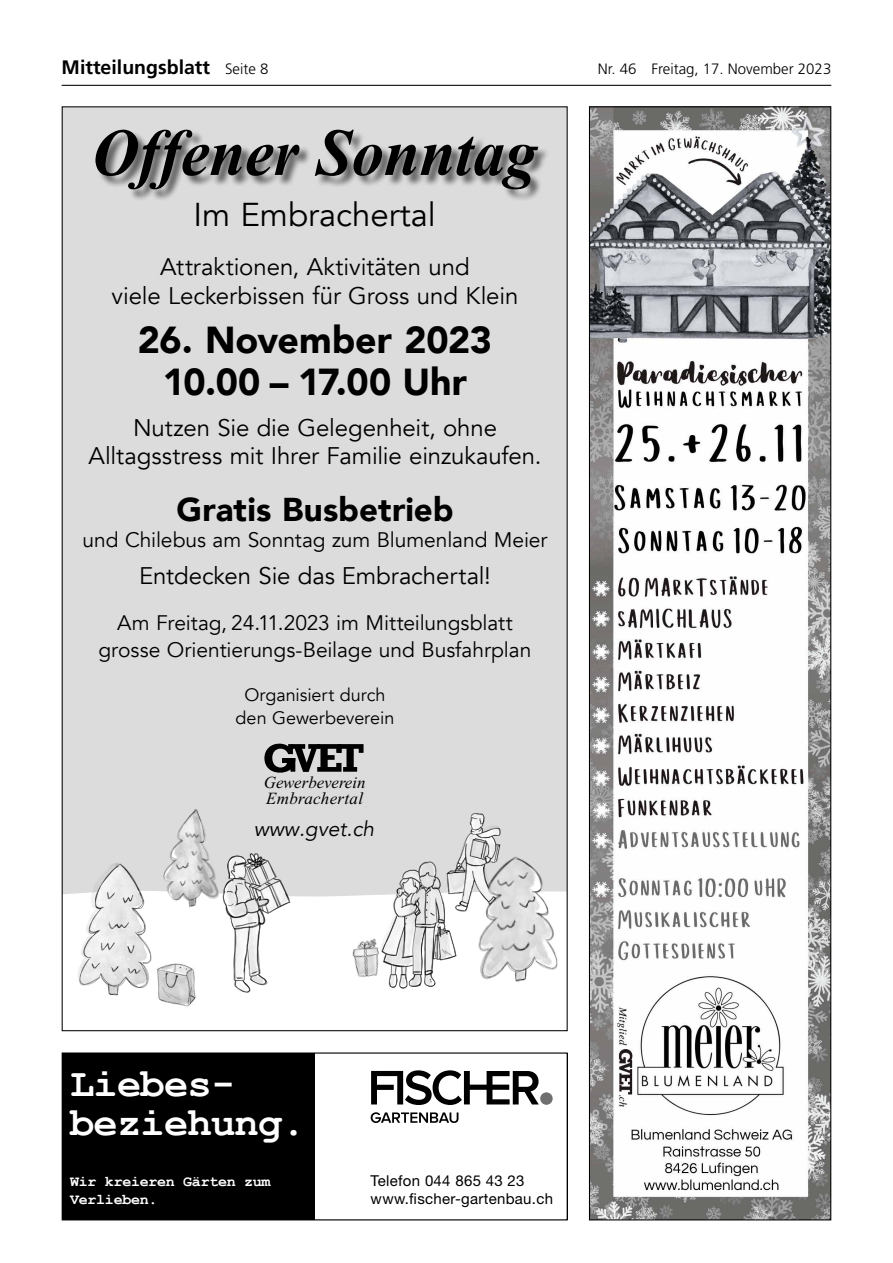
<style>
.page{position:relative;width:893px;height:1263px;background:#fff}
.page>*{position:absolute;margin:0;border:0;box-sizing:border-box;transform-origin:0 0}
.t1{font:italic 700 66.75px "Times New Roman";color:#000;scale:.96 1}
.t2{font:700 40.5px/39px "Courier New";letter-spacing:-.02em;color:#fff}
.t3{font:900 37.5px/42px "Avenir";letter-spacing:-.005em;color:#000;text-align:center}
.t4{font:36.3px/43.5px "Impact";color:#000}
.t5{font:900 33px "Avenir";letter-spacing:.005em;color:#000}
.t6{font:33px "Avenir";color:#000}
.t7{font:24px/28.5px "Avenir";letter-spacing:-.005em;color:#000;text-align:center}
.t8{font:21px/27px "Avenir";letter-spacing:-.005em;color:#000;text-align:center}
.t9{font:italic 21px "Avenir";color:#000}
.t10{font:700 19.5px "Frutiger LT Std";color:#000}
.t11{font:18px/22.5px "Avenir";letter-spacing:-.005em;color:#000;text-align:center}
.t12{font:italic 17.4px "Times";letter-spacing:.02em;color:#000}
.t13{font:italic 16.95px/15.6px "Times New Roman";color:#000}
.t14{font:15px/18px "Helvetica Neue LT Pro";letter-spacing:.02em;color:#000}
.t15{font:700 15px/18px "Courier New";letter-spacing:-.02em;color:#fff}
.t16{font:300 15px "Frutiger LT Std";color:#000}
.s1{font-weight:300;font-size:15px}
</style>
<div class="page">
<hr style="left:62px;top:85px;width:769px;height:1px;background:#000">
<svg style="left:371px;top:1112px;width:87px;height:11px"></svg>
<div style="left:540px;top:1092px;width:13px;height:13px;background:#706f6f;border-radius:50%"></div>
<svg style="left:371px;top:1070px;width:168px;height:35px"></svg>
<div style="left:62px;top:1053px;width:253px;height:167px;background:#000"></div>
<div style="left:62px;top:1052px;width:506px;height:168px;border:1px solid #000"></div>
<img style="left:591px;top:108px;width:238px;height:1110px">
<div style="left:589px;top:106px;width:242px;height:1114px;border:1px solid #000"></div>
<div style="left:62px;top:107px;width:504px;height:924px;background:#dcdcdc"></div>
<div style="left:64px;top:895px;width:502px;height:134px;background:#fff"></div>
<img style="left:64px;top:863px;width:93px;height:136px">
<img style="left:339px;top:929px;width:15px;height:59px">
<img style="left:144px;top:949px;width:58px;height:64px">
<svg style="left:157px;top:810px;width:133px;height:196px"></svg>
<img style="left:209px;top:838px;width:86px;height:158px">
<img style="left:375px;top:988px;width:82px;height:8px">
<svg style="left:354px;top:813px;width:203px;height:175px"></svg>
<img style="left:461px;top:829px;width:105px;height:155px">
<div style="left:96px;top:131px;width:454px;height:70px;background:#000;opacity:.55"></div>
<svg style="left:264px;top:743px;width:100px;height:30px"></svg>
<svg style="left:534px;top:1025px;width:7px;height:7px"></svg>
<p class="t10" style="left:62px;top:56px;width:208px">Mitteilungsblatt <span class="s1">Seite 8</span></p>
<p class="t16" style="left:598px;top:60px;width:235px">Nr. 46 Freitag, 17. November 2023</p>
<h1 class="t1" style="left:92px;top:106px;width:465px">Offener Sonntag</h1>
<h3 class="t6" style="left:193px;top:195px;width:244px">Im Embrachertal</h3>
<p class="t7" style="left:112px;top:253px;width:408px">Attraktionen, Aktivitäten und<br>viele Leckerbissen für Gross und Klein</p>
<h3 class="t3" style="left:138px;top:318px;width:356px">26. November 2023<br>10.00 – 17.00 Uhr</h3>
<p class="t7" style="left:89px;top:414px;width:454px">Nutzen Sie die Gelegenheit, ohne<br>Alltagsstress mit Ihrer Familie einzukaufen.</p>
<h3 class="t5" style="left:177px;top:482px;width:278px">Gratis Busbetrieb</h3>
<p class="t8" style="left:83px;top:527px;width:466px">und Chilebus am Sonntag zum Blumenland Meier</p>
<p class="t7" style="left:139px;top:562px;width:353px">Entdecken Sie das Embrachertal!</p>
<p class="t8" style="left:99px;top:610px;width:434px">Am Freitag, 24.11.2023 im Mitteilungsblatt grosse Orientierungs-Beilage und Busfahrplan</p>
<p class="t11" style="left:236px;top:684px;width:160px">Organisiert durch den Gewerbeverein</p>
<h3 class="t4" style="left:141px;top:442px;width:349px;text-indent:51px">Wussten Sie,<br>dass das Gewerbe im<br>Embrachertal sich über</h3>
<h3 class="t4" style="left:141px;top:616px;width:208px">Auftrag freut?</h3>
<p class="t12" style="left:251px;top:680px;width:132px">Gemeinsam stark.</p>
<p class="t13" style="left:264px;top:775px;width:103px">Gewerbeverein<br>Embrachertal</p>
<p class="t9" style="left:254px;top:816px;width:122px">www.gvet.ch</p>
<h2 class="t2" style="left:70px;top:1062px;width:237px">Liebes&shy;beziehung.</h2>
<p class="t15" style="left:70px;top:1172px;width:202px">Wir kreieren Gärten zum<br>Verlieben.</p>
<p class="t14" style="left:371px;top:1171px;width:184px">Telefon 044 865 43 23 www.fischer-gartenbau.ch</p>
</div>
